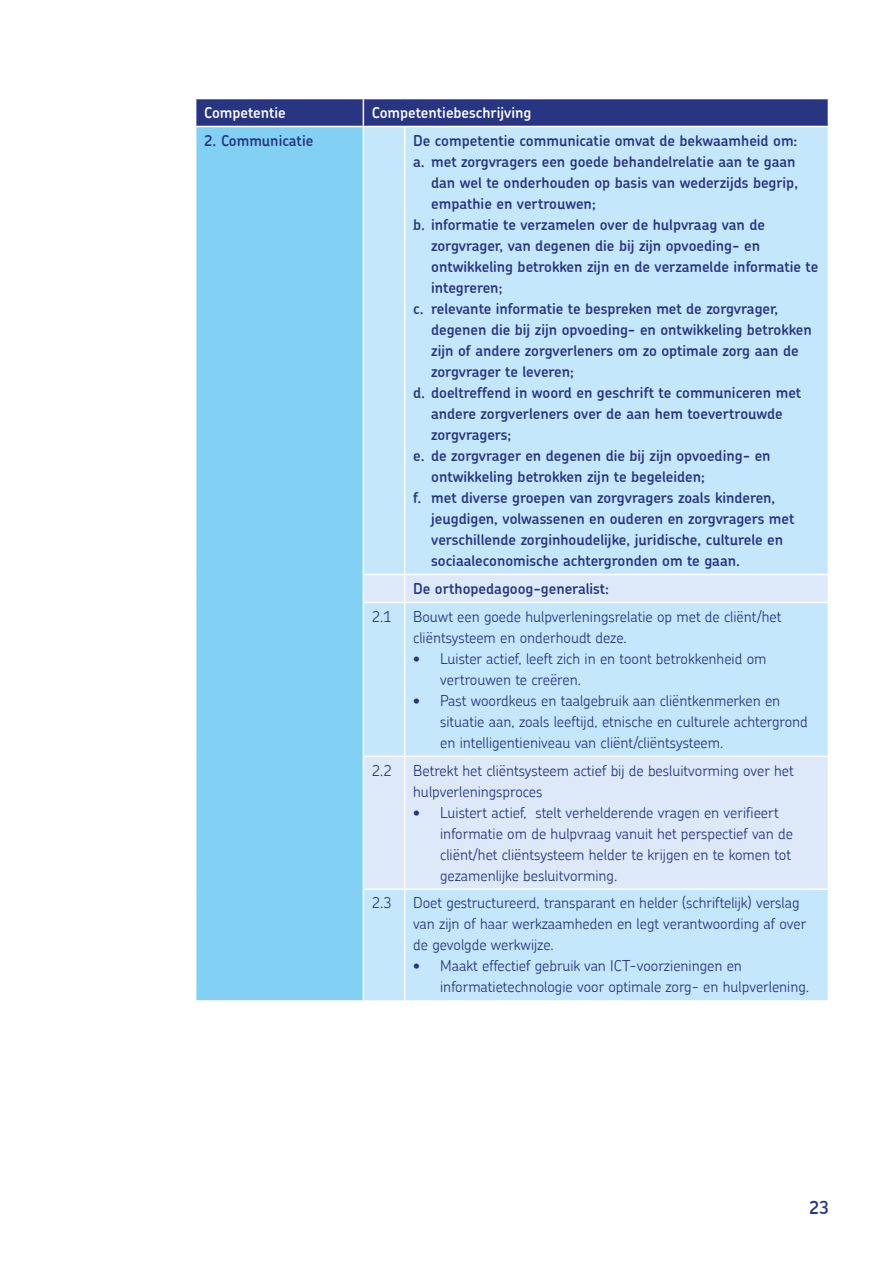
<style>
.page{position:relative;width:893px;height:1263px;background:#fff}
.page>*{position:absolute;margin:0;border:0;box-sizing:border-box;transform-origin:0 0}
.t1{font:600 18px "Chevin";color:#283583}
.Body{font:600 15px/21px "Chevin";color:#283583}
.Body-2{font:300 15px/21px "Chevin";color:#283583}
.Body-3{font:600 15px "Chevin";color:#fff}
</style>
<div class="page">
<div style="left:196px;top:126px;width:167px;height:875px;background:#83d0f5"></div>
<div style="left:364px;top:127px;width:464px;height:873px;background:#c4e7fb"></div>
<svg style="left:364px;top:575px;width:464px;height:313px;background:#d0e8f9"></svg>
<svg style="left:195px;top:99px;width:634px;height:27px;background:#2d3a86"></svg>
<hr style="left:195px;top:126px;width:168px;height:1px;background:#fff">
<hr style="left:195px;top:1000px;width:168px;height:2px;background:#fff">
<hr style="left:404px;top:127px;width:1px;height:447px;background:#fff">
<hr style="left:363px;top:574px;width:42px;height:1px;background:#fff">
<hr style="left:405px;top:574px;width:424px;height:1px;background:#fff">
<svg style="left:404px;top:575px;width:1px;height:27px"></svg>
<hr style="left:363px;top:602px;width:42px;height:1px;background:#fff">
<hr style="left:405px;top:602px;width:424px;height:1px;background:#fff">
<hr style="left:404px;top:603px;width:1px;height:152px;background:#fff">
<hr style="left:363px;top:755px;width:42px;height:2px;background:#fff">
<hr style="left:405px;top:755px;width:424px;height:2px;background:#fff">
<hr style="left:404px;top:757px;width:1px;height:131px;background:#fff">
<hr style="left:363px;top:888px;width:42px;height:2px;background:#fff">
<hr style="left:405px;top:888px;width:424px;height:2px;background:#fff">
<hr style="left:404px;top:890px;width:1px;height:110px;background:#fff">
<p class="Body-3" style="left:204px;top:103px;width:83px">Competentie</p>
<p class="Body-3" style="left:372px;top:103px;width:161px">Competentiebeschrijving</p>
<p class="Body" style="left:204px;top:130px;width:111px">2. Communicatie</p>
<p class="Body" style="left:413px;top:130px;width:386px">De competentie communicatie omvat de bekwaamheid om:</p>
<p class="Body" style="left:431px;top:151px;width:368px;text-indent:-18px">a. met zorgvragers een goede behandelrelatie aan te gaan dan wel te onderhouden op basis van wederzijds begrip, empathie en vertrouwen;</p>
<p class="Body" style="left:431px;top:214px;width:389px;text-indent:-18px">b. informatie te verzamelen over de hulpvraag van de zorgvrager, van degenen die bij zijn opvoeding- en ontwikkeling betrokken zijn en de verzamelde informatie te integreren;</p>
<p class="Body" style="left:431px;top:298px;width:382px;text-indent:-18px">c. relevante informatie te bespreken met de zorgvrager, degenen die bij zijn opvoeding- en ontwikkeling betrokken zijn of andere zorgverleners om zo optimale zorg aan de zorgvrager te leveren;</p>
<p class="Body" style="left:431px;top:382px;width:372px;text-indent:-18px">d. doeltreffend in woord en geschrift te communiceren met andere zorgverleners over de aan hem toevertrouwde zorgvragers;</p>
<p class="Body" style="left:431px;top:445px;width:341px;text-indent:-18px">e. de zorgvrager en degenen die bij zijn opvoeding- en ontwikkeling betrokken zijn te begeleiden;</p>
<p class="Body" style="left:431px;top:487px;width:365px;text-indent:-18px">f. met diverse groepen van zorgvragers zoals kinderen, jeugdigen, volwassenen en ouderen en zorgvragers met verschillende zorginhoudelijke, juridische, culturele en sociaaleconomische achtergronden om te gaan.</p>
<p class="Body" style="left:413px;top:578px;width:198px">De orthopedagoog-generalist:</p>
<p class="Body-2" style="left:372px;top:606px;width:22px">2.1</p>
<p class="Body-2" style="left:413px;top:606px;width:370px">Bouwt een goede hulpverleningsrelatie op met de cliënt/het cliëntsysteem en onderhoudt deze.</p>
<p class="Body-2" style="left:440px;top:648px;width:328px;text-indent:-27px">• Luister actief, leeft zich in en toont betrokkenheid om vertrouwen te creëren.</p>
<p class="Body-2" style="left:440px;top:690px;width:369px;text-indent:-27px">• Past woordkeus en taalgebruik aan cliëntkenmerken en situatie aan, zoals leeftijd, etnische en culturele achtergrond en intelligentieniveau van cliënt/cliëntsysteem.</p>
<p class="Body-2" style="left:372px;top:759px;width:22px">2.2</p>
<p class="Body-2" style="left:413px;top:759px;width:382px">Betrekt het cliëntsysteem actief bij de besluitvorming over het hulpverleningsproces</p>
<p class="Body-2" style="left:440px;top:801px;width:354px;text-indent:-27px">• Luistert actief, stelt verhelderende vragen en verifieert informatie om de hulpvraag vanuit het perspectief van de cliënt/het cliëntsysteem helder te krijgen en te komen tot gezamenlijke besluitvorming.</p>
<p class="Body-2" style="left:372px;top:892px;width:22px">2.3</p>
<p class="Body-2" style="left:413px;top:892px;width:395px">Doet gestructureerd, transparant en helder (schriftelijk) verslag van zijn of haar werkzaamheden en legt verantwoording af over de gevolgde werkwijze.</p>
<p class="Body-2" style="left:440px;top:955px;width:371px;text-indent:-27px">• Maakt effectief gebruik van ICT-voorzieningen en informatietechnologie voor optimale zorg- en hulpverlening.</p>
<p class="t1" style="left:809px;top:1196px;width:22px">23</p>
</div>
